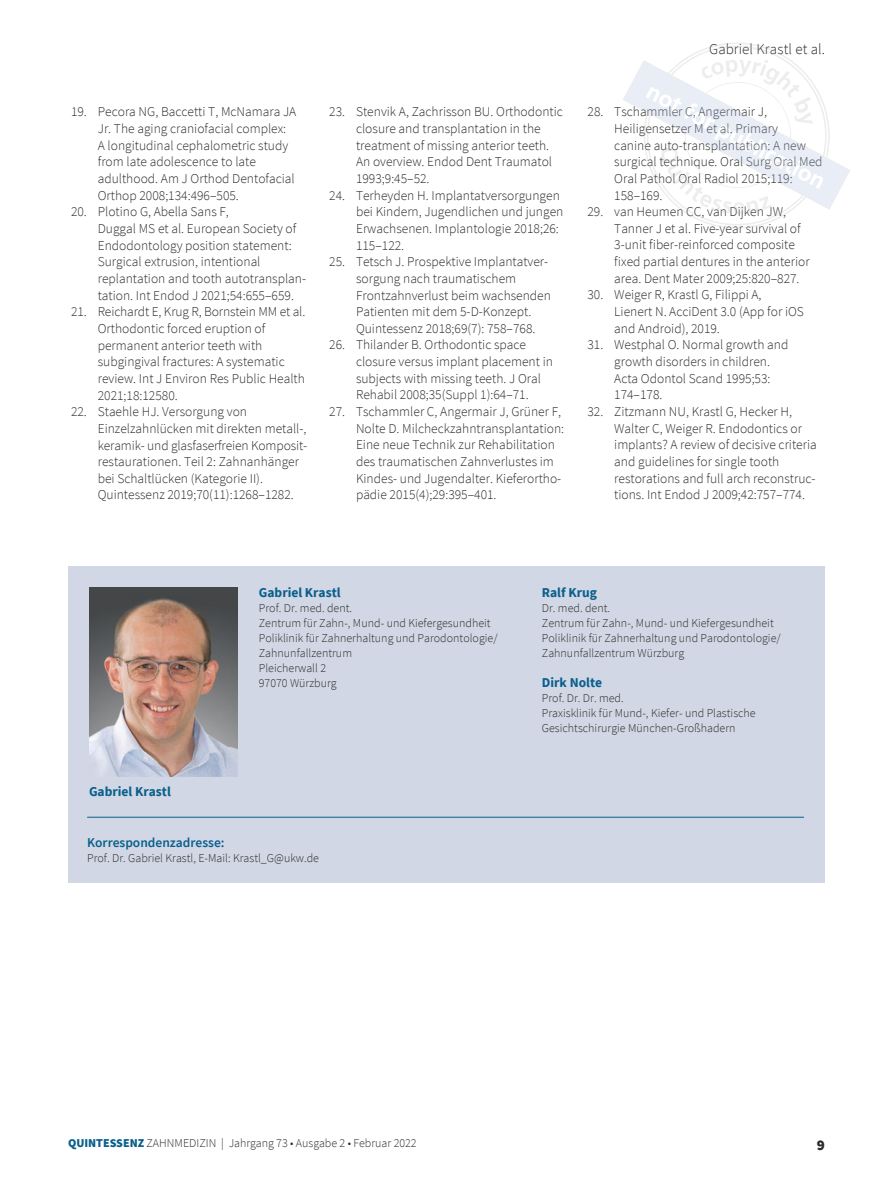
<style>
.page{position:relative;width:893px;height:1191px;background:#fff}
.page>*{position:absolute;margin:0;border:0;box-sizing:border-box;transform-origin:0 0}
.t1{font:300 15px "Source Sans Pro";letter-spacing:.005em;color:#2b2b29}
.t2{font:900 15px "Source Sans Pro";color:#2b2b29}
.t3{font:300 13.5px/16.6px "Source Sans Pro";color:#2b2b29}
.t4{font:700 13.5px "Source Sans Pro";color:#095f8c}
.t5{font:600 13.5px "Source Sans Pro";color:#095f8c}
.t6{font:300 12px/15px "Source Sans Pro";color:#2b2b29}
.s1{font-weight:900;color:#095f8c}
</style>
<div class="page">
<div style="left:68px;top:566px;width:757px;height:317px;background:#d1d7e4"></div>
<hr style="left:87px;top:817px;width:717px;height:1px;background:#095f8c">
<img style="left:89px;top:587px;width:149px;height:189px">
<svg style="left:623px;top:43px;width:227px;height:186px"></svg>
<p class="t3" style="left:98px;top:104px;width:200px;text-indent:-27px">19. Pecora NG, Baccetti T, McNamara JA Jr. The aging craniofacial complex:<br>A longitudinal cephalometric study from late adolescence to late adulthood. Am J Orthod Dentofacial Orthop 2008;134:496–505.</p>
<p class="t3" style="left:98px;top:204px;width:210px;text-indent:-27px">20. Plotino G, Abella Sans F,<br>Duggal MS et al. European Society of Endodontology position statement:<br>Surgical extrusion, intentional replantation and tooth autotransplan&shy;tation. Int Endod J 2021;54:655–659.</p>
<p class="t3" style="left:98px;top:303px;width:209px;text-indent:-27px">21. Reichardt E, Krug R, Bornstein MM et al.<br>Orthodontic forced eruption of permanent anterior teeth with subgingival fractures: A systematic review. Int J Environ Res Public Health 2021;18:12580.</p>
<p class="t3" style="left:98px;top:403px;width:210px;text-indent:-27px">22. Staehle HJ. Versorgung von Einzelzahnlücken mit direkten metall-, keramik- und glasfaserfreien Komposit&shy;restaurationen. Teil 2: Zahnanhänger bei Schaltlücken (Kategorie II).<br>Quintessenz 2019;70(11):1268–1282.</p>
<p class="t3" style="left:356px;top:104px;width:208px;text-indent:-27px">23. Stenvik A, Zachrisson BU. Orthodontic closure and transplantation in the treatment of missing anterior teeth.<br>An overview. Endod Dent Traumatol 1993;9:45–52.</p>
<p class="t3" style="left:356px;top:187px;width:209px;text-indent:-27px">24. Terheyden H. Implantatversorgungen bei Kindern, Jugendlichen und jungen<br>Erwachsenen. Implantologie 2018;26:<br>115–122.</p>
<p class="t3" style="left:356px;top:253px;width:196px;text-indent:-27px">25. Tetsch J. Prospektive Implantatver&shy;sorgung nach traumatischem Frontzahnverlust beim wachsenden Patienten mit dem 5-D-Konzept.<br>Quintessenz 2018;69(7): 758–768.</p>
<p class="t3" style="left:356px;top:337px;width:198px;text-indent:-27px">26. Thilander B. Orthodontic space closure versus implant placement in subjects with missing teeth. J Oral Rehabil 2008;35(Suppl 1):64–71.</p>
<p class="t3" style="left:356px;top:403px;width:210px;text-indent:-27px">27. Tschammler C, Angermair J, Grüner F, Nolte D. Milcheckzahntransplantation:<br>Eine neue Technik zur Rehabilitation des traumatischen Zahnverlustes im Kindes- und Jugendalter. Kieferortho&shy;pä die 2015(4);29:395–401.</p>
<p class="t1" style="left:709px;top:40px;width:117px">Gabriel Krastl et al.</p>
<p class="t3" style="left:614px;top:103px;width:210px;text-indent:-27px">28. Tschammler C, Angermair J,<br>Heiligensetzer M et al. Primary<br>canine auto-transplantation: A new surgical technique. Oral Surg Oral Med<br>Oral Pathol Oral Radiol 2015;119:<br>158–169.</p>
<p class="t3" style="left:614px;top:203px;width:197px;text-indent:-27px">29. van Heumen CC, van Dijken JW, Tanner J et al. Five-year survival of 3-unit fiber-reinforced composite fixed partial dentures in the anterior area. Dent Mater 2009;25:820–827.</p>
<p class="t3" style="left:614px;top:287px;width:191px;text-indent:-27px">30. Weiger R, Krastl G, Filippi A,<br>Lienert N. AcciDent 3.0 (App for iOS and Android), 2019.</p>
<p class="t3" style="left:614px;top:336px;width:176px;text-indent:-27px">31. Westphal O. Normal growth and growth disorders in children.<br>Acta Odontol Scand 1995;53:<br>174–178.</p>
<p class="t3" style="left:614px;top:403px;width:204px;text-indent:-27px">32. Zitzmann NU, Krastl G, Hecker H, Walter C, Weiger R. Endodontics or implants? A review of decisive criteria and guidelines for single tooth restorations and full arch reconstruc&shy;tions. Int Endod J 2009;42:757–774.</p>
<p class="t4" style="left:89px;top:782px;width:83px">Gabriel Krastl</p>
<p class="t4" style="left:259px;top:583px;width:83px">Gabriel Krastl</p>
<p class="t6" style="left:259px;top:601px;width:240px">Prof. Dr. med. dent.<br>Zentrum für Zahn-, Mund- und Kiefergesundheit<br>Poliklinik für Zahnerhaltung und Parodontologie/<br>Zahnunfallzentrum<br>Pleicherwall 2<br>97070 Würzburg</p>
<p class="t5" style="left:87px;top:833px;width:139px">Korrespondenzadresse:</p>
<p class="t6" style="left:87px;top:850px;width:233px">Prof. Dr. Gabriel Krastl, E-Mail: Krastl_G@ukw.de</p>
<p class="t4" style="left:542px;top:583px;width:57px">Ralf Krug</p>
<p class="t6" style="left:542px;top:601px;width:240px">Dr. med. dent.<br>Zentrum für Zahn-, Mund- und Kiefergesundheit Poliklinik für Zahnerhaltung und Parodontologie/ Zahnunfallzentrum Würzburg</p>
<p class="t4" style="left:542px;top:673px;width:62px">Dirk Nolte</p>
<p class="t6" style="left:542px;top:690px;width:215px">Prof. Dr. Dr. med.<br>Praxisklinik für Mund-, Kiefer- und Plastische<br>Gesichtschirurgie München-Großhadern</p>
<p class="t6" style="left:68px;top:1136px;width:350px"><span class="s1">QUINTESSENZ</span> ZAHNMEDIZIN | Jahrgang 73 • Ausgabe 2 • Februar 2022</p>
<p class="t2" style="left:817px;top:1134px;width:10px">9</p>
</div>
